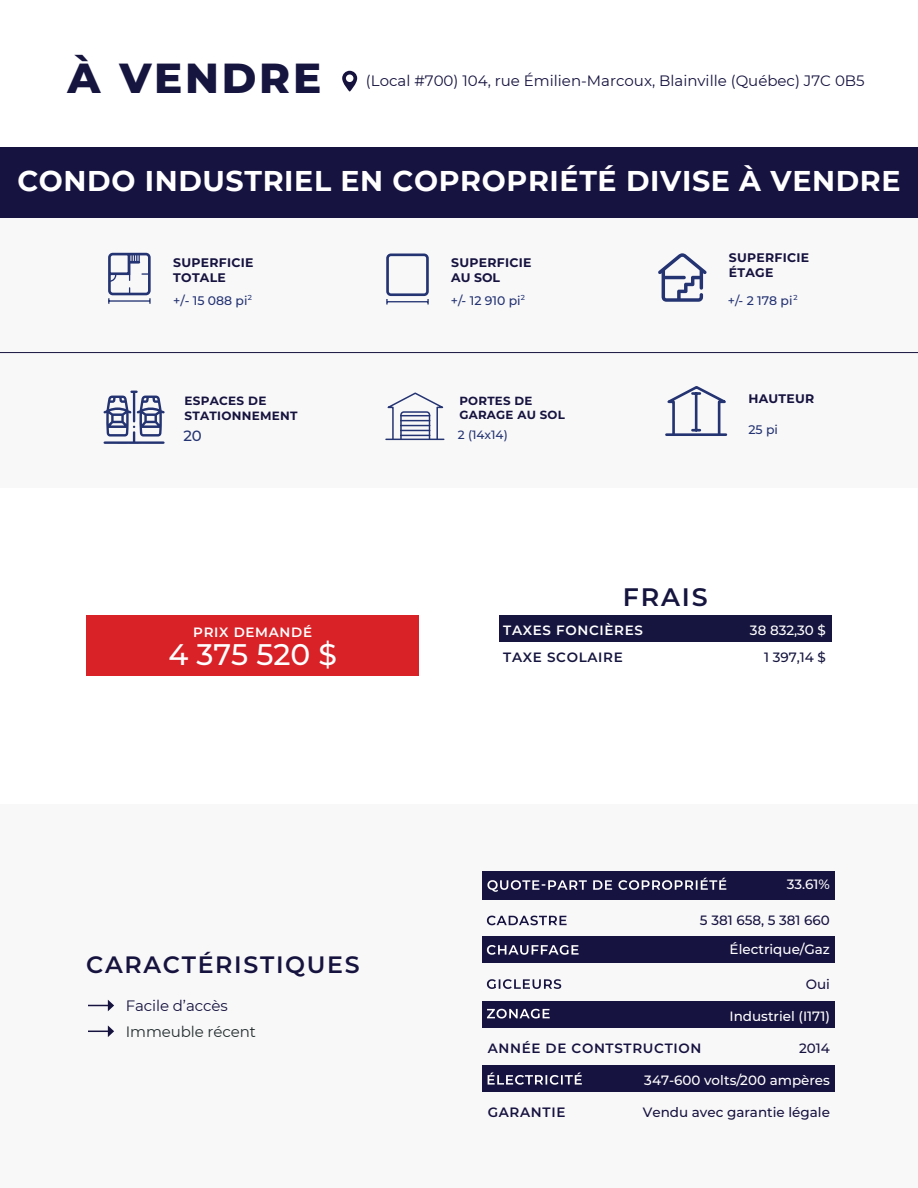
<style>
.page{position:relative;width:918px;height:1188px;background:#fff}
.page>*{position:absolute;margin:0;border:0;box-sizing:border-box;transform-origin:0 0}
.t1{font:800 42px "Montserrat";letter-spacing:.065em;color:#15153f}
.t2{font:500 29.85px "Montserrat";color:#fff}
.t3{font:700 28.5px "Montserrat";letter-spacing:.02em;color:#fff}
.t4{font:600 25.35px "Montserrat";letter-spacing:.07em;color:#15153f}
.t5{font:600 23.7px "Montserrat";letter-spacing:.07em;color:#16133f}
.t6{font:15px "Montserrat";color:#16133f}
.t7{font:15px "Montserrat";letter-spacing:-.005em;color:#242e2f}
.t8{font:500 14.85px "Montserrat";color:#243472}
.t9{font:500 13.5px "Montserrat";color:#fff}
.t10{font:500 13.5px "Montserrat";color:#171340}
.t11{font:600 13.5px "Montserrat";letter-spacing:.05em;color:#171340}
.t12{font:600 13.5px "Montserrat";letter-spacing:.05em;color:#fff}
.t13{font:600 13.5px "Montserrat";letter-spacing:.05em;color:#15153f}
.t14{font:500 13.5px "Montserrat";color:#15153f}
.t15{font:700 12.45px/14.9px "Montserrat";letter-spacing:.02em;color:#16133f}
.t16{font:500 12.45px "Montserrat";color:#243472}
.t17{font:700 12px/14.4px "Montserrat";letter-spacing:.02em;color:#16133f}
.t18{font:500 12px "Montserrat";color:#243472}
.t19{font:700 11.85px "Montserrat";letter-spacing:.02em;color:#16133f}
</style>
<div class="page">
<div style="left:0;top:218px;width:918px;height:269px;background:#f9f8f9"></div>
<div style="left:0;top:147px;width:918px;height:71px;background:#171340"></div>
<div style="left:0;top:804px;width:918px;height:384px;background:#f9f8f9"></div>
<svg style="left:342px;top:71px;width:15px;height:21px"></svg>
<svg style="left:88px;top:1000px;width:26px;height:11px"></svg>
<svg style="left:88px;top:1025px;width:26px;height:12px"></svg>
<hr style="left:0;top:352px;width:918px;height:1px;background:#16143f">
<svg style="left:385px;top:392px;width:60px;height:49px"></svg>
<svg style="left:104px;top:391px;width:61px;height:53px"></svg>
<svg style="left:665px;top:386px;width:63px;height:50px"></svg>
<svg style="left:108px;top:252px;width:43px;height:52px"></svg>
<div style="left:386px;top:254px;width:43px;height:42px;border:3px solid #243371;border-radius:3px"></div>
<hr style="left:387px;top:301px;width:41px;height:1px;background:#243371">
<svg style="left:658px;top:253px;width:49px;height:49px"></svg>
<div style="left:482px;top:871px;width:352px;height:29px;background:#171340"></div>
<div style="left:482px;top:1001px;width:352px;height:26px;background:#171340"></div>
<div style="left:482px;top:1066px;width:352px;height:26px;background:#171340"></div>
<svg style="left:487px;top:916px;width:80px;height:9px"></svg>
<div style="left:482px;top:937px;width:352px;height:26px;background:#171340"></div>
<svg style="left:487px;top:979px;width:74px;height:10px"></svg>
<svg style="left:487px;top:878px;width:239px;height:14px"></svg>
<svg style="left:487px;top:945px;width:92px;height:10px"></svg>
<svg style="left:488px;top:1073px;width:94px;height:12px"></svg>
<svg style="left:487px;top:1009px;width:63px;height:10px"></svg>
<div style="left:86px;top:615px;width:333px;height:61px;background:#d92228"></div>
<div style="left:499px;top:616px;width:333px;height:26px;background:#15153f"></div>
<h1 class="t1" style="left:68px;top:48px;width:255px">À VENDRE</h1>
<p class="t6" style="left:366px;top:70px;width:500px">(Local #700) 104, rue Émilien-Marcoux, Blainville (Québec) J7C 0B5</p>
<h3 class="t3" style="left:17px;top:161px;width:885px">CONDO INDUSTRIEL EN COPROPRIÉTÉ DIVISE À VENDRE</h3>
<p class="t15" style="left:173px;top:254px;width:82px">SUPERFICIE<br>TOTALE</p>
<p class="t16" style="left:173px;top:291px;width:80px">+/- 15 088 pi<sup>2</sup></p>
<p class="t17" style="left:185px;top:393px;width:114px">ESPACES DE<br>STATIONNEMENT</p>
<p class="t8" style="left:183px;top:425px;width:20px">20</p>
<p class="t15" style="left:451px;top:254px;width:82px">SUPERFICIE<br>AU SOL</p>
<p class="t16" style="left:451px;top:291px;width:76px">+/- 12 910 pi<sup>2</sup></p>
<p class="t19" style="left:459px;top:392px;width:75px">PORTES DE</p>
<p class="t18" style="left:458px;top:427px;width:51px">2 (14x14)</p>
<p class="t19" style="left:459px;top:406px;width:107px">GARAGE AU SOL</p>
<p class="t15" style="left:729px;top:250px;width:82px">SUPERFICIE<br>ÉTAGE</p>
<p class="t16" style="left:728px;top:291px;width:71px">+/- 2 178 pi<sup>2</sup></p>
<p class="t15" style="left:748px;top:390px;width:67px">HAUTEUR</p>
<p class="t16" style="left:748px;top:421px;width:31px">25 pi</p>
<h3 class="t4" style="left:623px;top:579px;width:86px">FRAIS</h3>
<p class="t12" style="left:193px;top:622px;width:120px">PRIX DEMANDÉ</p>
<p class="t12" style="left:503px;top:620px;width:141px">TAXES FONCIÈRES</p>
<p class="t9" style="left:750px;top:620px;width:78px">38 832,30 $</p>
<p class="t13" style="left:503px;top:647px;width:121px">TAXE SCOLAIRE</p>
<p class="t14" style="left:764px;top:648px;width:63px">1 397,14 $</p>
<h2 class="t2" style="left:168px;top:634px;width:170px">4 375 520 $</h2>
<p class="t9" style="left:787px;top:875px;width:45px">33.61%</p>
<h3 class="t5" style="left:86px;top:948px;width:275px">CARACTÉRISTIQUES</h3>
<p class="t6" style="left:126px;top:995px;width:103px">Facile d’accès</p>
<p class="t7" style="left:126px;top:1021px;width:132px">Immeuble récent</p>
<p class="t10" style="left:700px;top:911px;width:131px">5 381 658, 5 381 660</p>
<p class="t9" style="left:730px;top:940px;width:102px">Électrique/Gaz</p>
<p class="t10" style="left:806px;top:974px;width:26px">Oui</p>
<p class="t11" style="left:488px;top:1038px;width:215px">ANNÉE DE CONTSTRUCTION</p>
<p class="t9" style="left:730px;top:1007px;width:102px">Industriel (I171)</p>
<p class="t10" style="left:799px;top:1038px;width:32px">2014</p>
<p class="t9" style="left:644px;top:1070px;width:187px">347-600 volts/200 ampères</p>
<p class="t11" style="left:488px;top:1103px;width:79px">GARANTIE</p>
<p class="t10" style="left:643px;top:1103px;width:189px">Vendu avec garantie légale</p>
</div>
